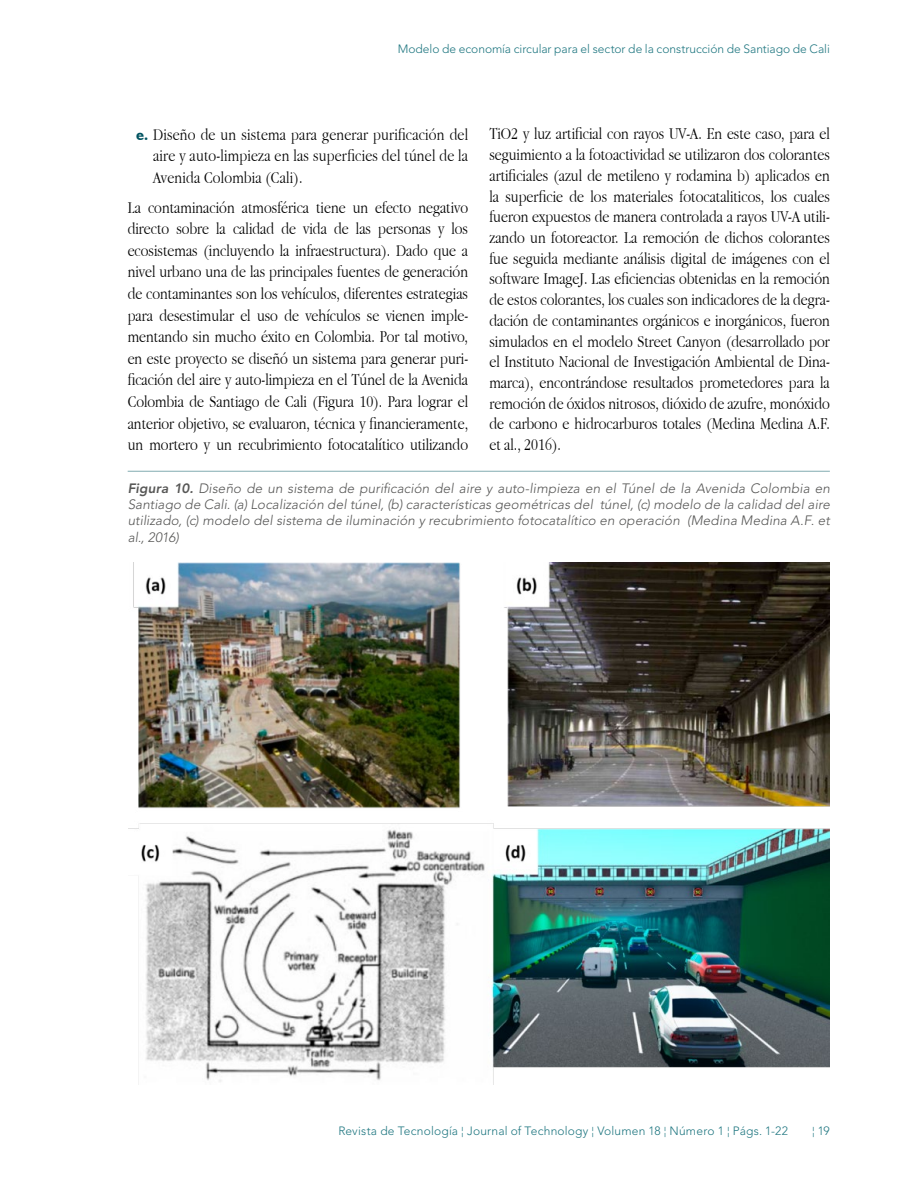
<style>
.page{position:relative;width:915px;height:1191px;background:#fff}
.page>*{position:absolute;margin:0;border:0;box-sizing:border-box;transform-origin:0 0}
.t1{font:300 17.25px/20.7px "Apple Garamond";color:#000;text-align:justify}
.t2{font:italic 300 13.5px/16.2px "Avenir LT Std";letter-spacing:.005em;color:#575756;text-align:justify}
.t3{font:300 12px "Avenir LT Std";letter-spacing:.005em;color:#207781}
.s1{font-weight:800}
.s2{font-family:"Humanist 521 BT";font-weight:700;font-size:15px;color:#005360}
</style>
<div class="page">
<img style="left:128px;top:562px;width:700px;height:522px">
<hr style="left:128px;top:471px;width:701px;height:1px;background:#81abb1">
<p class="t3" style="left:397px;top:42px;width:433px">Modelo de economía circular para el sector de la construcción de Santiago de Cali</p>
<p class="t1" style="left:489px;top:123px;width:342px">TiO2 y luz artificial con rayos UV-A. En este caso, para el seguimiento a la fotoactividad se utilizaron dos colorantes artificiales (azul de metileno y rodamina b) aplicados en la superficie de los materiales fotocataliticos, los cuales fueron expuestos de manera controlada a rayos UV-A utili&shy;zando un fotoreactor. La remoción de dichos colorantes fue seguida mediante análisis digital de imágenes con el software ImageJ. Las eficiencias obtenidas en la remoción de estos colorantes, los cuales son indicadores de la degra&shy;dación de contaminantes orgánicos e inorgánicos, fueron simulados en el modelo Street Canyon (desarrollado por el Instituto Nacional de Investigación Ambiental de Dina&shy;marca), encontrándose resultados prometedores para la remoción de óxidos nitrosos, dióxido de azufre, monóxido de carbono e hidrocarburos totales (Medina Medina A.F. et al., 2016).</p>
<p class="t2" style="left:128px;top:480px;width:703px"><span class="s1">Figura 10.</span> Diseño de un sistema de purificación del aire y auto-limpieza en el Túnel de la Avenida Colombia en Santiago de Cali. (a) Localización del túnel, (b) características geométricas del túnel, (c) modelo de la calidad del aire utilizado, (c) modelo del sistema de iluminación y recubrimiento fotocatalítico en operación (Medina Medina A.F. et al., 2016)</p>
<p class="t1" style="left:153px;top:123px;width:316px;line-height:21.6px;text-indent:-17px"><span class="s2">e.</span> Diseño de un sistema para generar purificación del aire y auto-limpieza en las superficies del túnel de la Avenida Colombia (Cali).</p>
<p class="t1" style="left:128px;top:196px;width:342px;line-height:21.6px">La contaminación atmosférica tiene un efecto negativo directo sobre la calidad de vida de las personas y los ecosistemas (incluyendo la infraestructura). Dado que a nivel urbano una de las principales fuentes de generación de contaminantes son los vehículos, diferentes estrategias para desestimular el uso de vehículos se vienen imple&shy;mentando sin mucho éxito en Colombia. Por tal motivo, en este proyecto se diseñó un sistema para generar puri&shy;ficación del aire y auto-limpieza en el Túnel de la Avenida Colombia de Santiago de Cali (Figura 10). Para lograr el anterior objetivo, se evaluaron, técnica y financieramente, un mortero y un recubrimiento fotocatalítico utilizando</p>
<p class="t3" style="left:338px;top:1123px;width:451px">Revista de Tecnología ¦ Journal of Technology ¦ Volumen 18 ¦ Número 1 ¦ Págs. 1-22</p>
<p class="t3" style="left:811px;top:1123px;width:19px">¦ 19</p>
</div>
